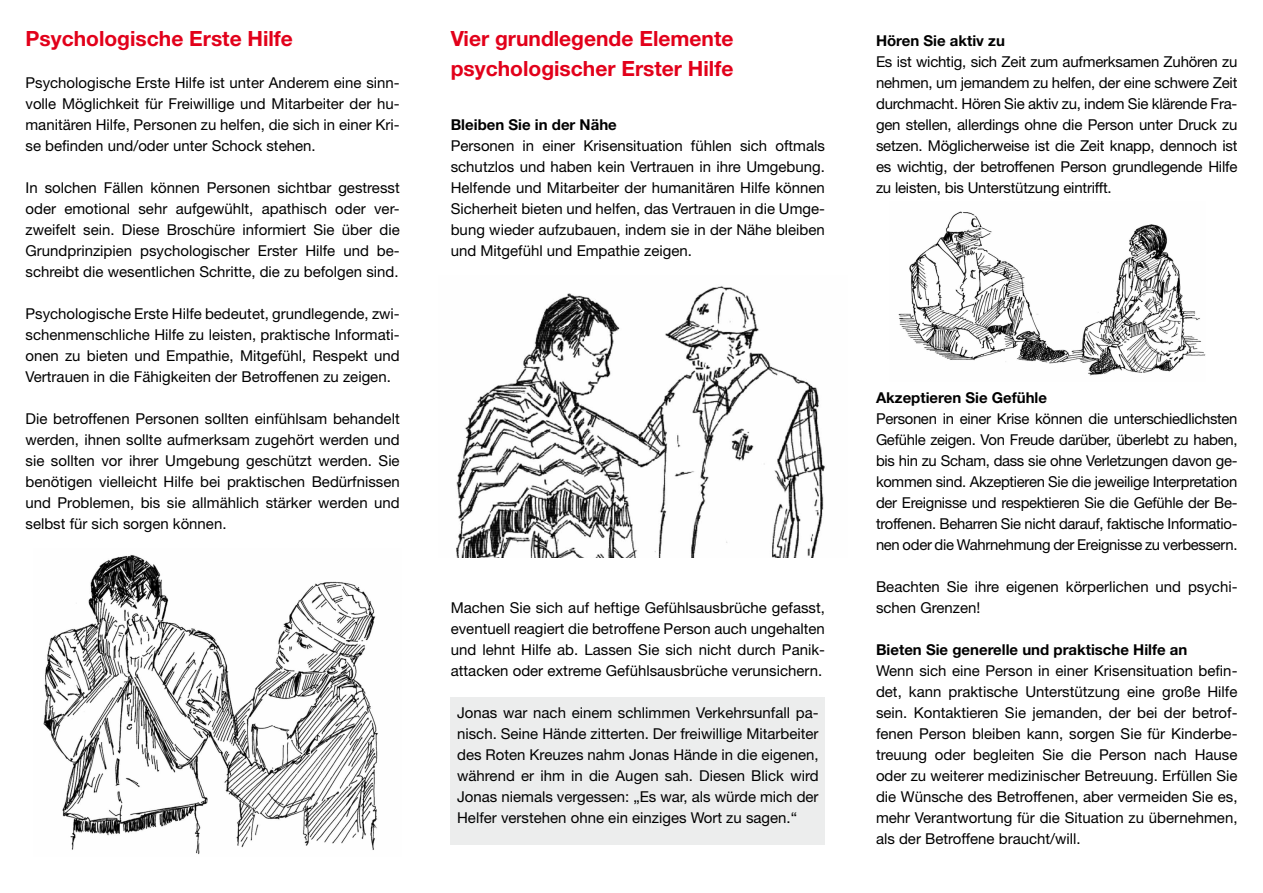
<style>
.page{position:relative;width:1263px;height:893px;background:#fff}
.page>*{position:absolute;margin:0;border:0;box-sizing:border-box;transform-origin:0 0}
.t1{font:700 21px/30px "Helvetica Neue LT";color:#e2001a}
.t2{font:15px/21px "Helvetica Neue LT";color:#000;text-align:justify}
.t3{font:700 15px "Helvetica Neue LT";color:#000}
</style>
<div class="page">
<img style="left:898px;top:211px;width:308px;height:165px">
<img style="left:456px;top:286px;width:369px;height:271px">
<img style="left:43px;top:555px;width:335px;height:299px">
<div style="left:451px;top:697px;width:374px;height:147px;background:#eceded"></div>
<h1 class="t1" style="left:26px;top:23px;width:269px">Psychologische Erste Hilfe</h1>
<p class="t2" style="left:26px;top:72px;width:376px">Psychologische Erste Hilfe ist unter Anderem eine sinn&shy;volle Möglichkeit für Freiwillige und Mitarbeiter der hu&shy;manitären Hilfe, Personen zu helfen, die sich in einer Kri&shy;se befinden und/oder unter Schock stehen.</p>
<p class="t2" style="left:26px;top:177px;width:376px">In solchen Fällen können Personen sichtbar gestresst oder emotional sehr aufgewühlt, apathisch oder ver&shy;zweifelt sein. Diese Broschüre informiert Sie über die Grundprinzipien psychologischer Erster Hilfe und be&shy;schreibt die wesentlichen Schritte, die zu befolgen sind.</p>
<p class="t2" style="left:26px;top:303px;width:376px">Psychologische Erste Hilfe bedeutet, grundlegende, zwi&shy;schenmenschliche Hilfe zu leisten, praktische Informati&shy;onen zu bieten und Empathie, Mitgefühl, Respekt und Vertrauen in die Fähigkeiten der Betroffenen zu zeigen.</p>
<p class="t2" style="left:26px;top:408px;width:376px">Die betroffenen Personen sollten einfühlsam behandelt werden, ihnen sollte aufmerksam zugehört werden und sie sollten vor ihrer Umgebung geschützt werden. Sie benötigen vielleicht Hilfe bei praktischen Bedürfnissen und Problemen, bis sie allmählich stärker werden und selbst für sich sorgen können.</p>
<h1 class="t1" style="left:451px;top:23px;width:284px">Vier grundlegende Elemente psychologischer Erster Hilfe</h1>
<p class="t3" style="left:451px;top:116px;width:168px">Bleiben Sie in der Nähe</p>
<p class="t2" style="left:451px;top:135px;width:376px">Personen in einer Krisensituation fühlen sich oftmals schutzlos und haben kein Vertrauen in ihre Umgebung.<br>Helfende und Mitarbeiter der humanitären Hilfe können Sicherheit bieten und helfen, das Vertrauen in die Umge&shy;bung wieder aufzubauen, indem sie in der Nähe bleiben und Mitgefühl und Empathie zeigen.</p>
<p class="t2" style="left:451px;top:597px;width:376px">Machen Sie sich auf heftige Gefühlsausbrüche gefasst, eventuell reagiert die betroffene Person auch ungehalten und lehnt Hilfe ab. Lassen Sie sich nicht durch Panik&shy;attacken oder extreme Gefühlsausbrüche verunsichern.</p>
<p class="t2" style="left:457px;top:702px;width:363px">Jonas war nach einem schlimmen Verkehrsunfall pa&shy;nisch. Seine Hände zitterten. Der freiwillige Mitarbeiter des Roten Kreuzes nahm Jonas Hände in die eigenen, während er ihm in die Augen sah. Diesen Blick wird Jonas niemals vergessen: „Es war, als würde mich der Helfer verstehen ohne ein einziges Wort zu sagen.“</p>
<p class="t3" style="left:876px;top:32px;width:130px">Hören Sie aktiv zu</p>
<p class="t2" style="left:876px;top:51px;width:363px">Es ist wichtig, sich Zeit zum aufmerksamen Zuhören zu nehmen, um jemandem zu helfen, der eine schwere Zeit durchmacht. Hören Sie aktiv zu, indem Sie klärende Fra&shy;gen stellen, allerdings ohne die Person unter Druck zu setzen. Möglicherweise ist die Zeit knapp, dennoch ist es wichtig, der betroffenen Person grundlegende Hilfe zu leisten, bis Unterstützung eintrifft.</p>
<p class="t3" style="left:876px;top:389px;width:173px">Akzeptieren Sie Gefühle</p>
<p class="t2" style="left:876px;top:408px;width:363px">Personen in einer Krise können die unterschiedlichsten Gefühle zeigen. Von Freude darüber, überlebt zu haben, bis hin zu Scham, dass sie ohne Verletzungen davon ge&shy;kommen sind. Akzeptieren Sie die jeweilige Interpretation der Ereignisse und respektieren Sie die Gefühle der Be&shy;troffenen. Beharren Sie nicht darauf, faktische Informatio&shy;nen oder die Wahrnehmung der Ereignisse zu verbessern.</p>
<p class="t2" style="left:876px;top:576px;width:363px">Beachten Sie ihre eigenen körperlichen und psychi&shy;schen Grenzen!</p>
<p class="t3" style="left:876px;top:641px;width:313px">Bieten Sie generelle und praktische Hilfe an</p>
<p class="t2" style="left:876px;top:660px;width:363px">Wenn sich eine Person in einer Krisensituation befin&shy;det, kann praktische Unterstützung eine große Hilfe sein. Kontaktieren Sie jemanden, der bei der betrof&shy;fenen Person bleiben kann, sorgen Sie für Kinderbe&shy;treuung oder begleiten Sie die Person nach Hause oder zu weiterer medizinischer Betreuung. Erfüllen Sie die Wünsche des Betroffenen, aber vermeiden Sie es, mehr Verantwortung für die Situation zu übernehmen, als der Betroffene braucht/will.</p>
</div>
